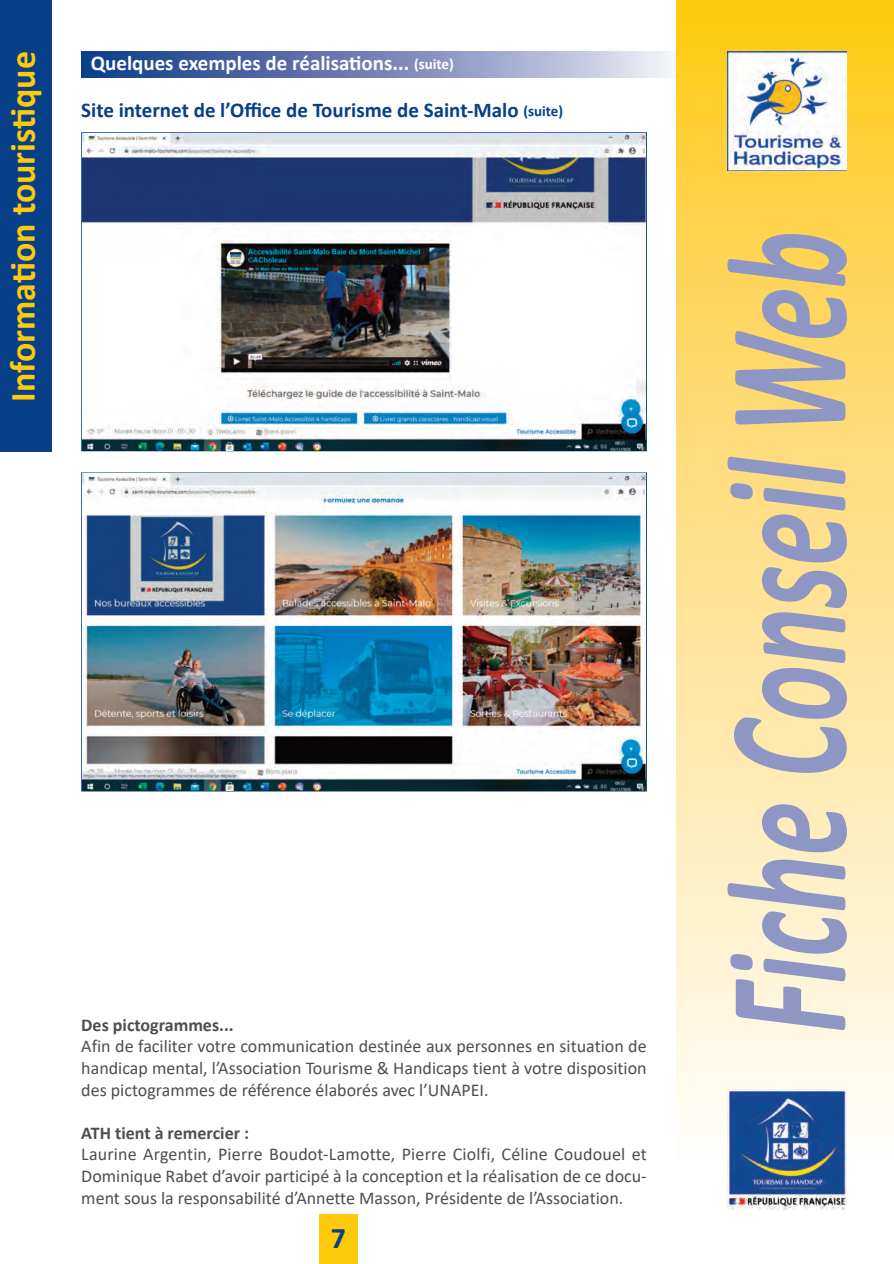
<style>
.page{position:relative;width:894px;height:1264px;background:#fff}
.page>*{position:absolute;margin:0;border:0;box-sizing:border-box;transform-origin:0 0}
.t1{font:italic 700 172.8px "Calibri";color:#8e97c4;scale:.63 1}
.t2{font:700 36px "Calibri";color:#feca0a}
.t3{font:700 30px "Calibri";color:#073f89}
.t4{font:700 21px "Calibri";color:#073f89}
.t5{font:700 21px "Calibri";color:#fff}
.t6{font:18px/21.6px "Calibri";color:#4e4e4e;text-align:justify}
.t7{font:700 18px "Calibri";color:#4e4e4e}
.s1{font-size:15px}
</style>
<div class="page">
<div style="left:319px;top:1214px;width:39px;height:50px;background:#feca0a"></div>
<div style="left:0;top:0;width:52px;height:451px;background:#073f89"></div>
<svg style="left:81px;top:52px;width:596px;height:25px;background:#798bb9"></svg>
<svg style="left:677px;top:0;width:217px;height:1161px;background:#fee290"></svg>
<img style="left:728px;top:52px;width:119px;height:119px">
<img style="left:728px;top:1089px;width:119px;height:107px">
<img style="left:728px;top:1196px;width:119px;height:13px">
<img style="left:82px;top:133px;width:564px;height:317px">
<img style="left:82px;top:473px;width:564px;height:317px">
<h2 class="t2" style="left:8px;top:402px;width:352px;rotate:-90deg">Information touristique</h2>
<p class="t5" style="left:91px;top:55px;width:364px">Quelques exemples de réalisations... <span class="s1">(suite)</span></p>
<p class="t4" style="left:81px;top:102px;width:483px">Site internet de l’Office de Tourisme de Saint-Malo <span class="s1">(suite)</span></p>
<p class="t7" style="left:81px;top:1017px;width:154px">Des pictogrammes...</p>
<p class="t6" style="left:81px;top:1037px;width:567px">Afin de faciliter votre communication destinée aux personnes en situation de handicap mental, l’Association Tourisme &amp; Handicaps tient à votre disposition des pictogrammes de référence élaborés avec l’UNAPEI.</p>
<p class="t7" style="left:81px;top:1125px;width:169px">ATH tient à remercier :</p>
<p class="t6" style="left:81px;top:1145px;width:567px">Laurine Argentin, Pierre Boudot-Lamotte, Pierre Ciolfi, Céline Coudouel et Dominique Rabet d’avoir participé à la conception et la réalisation de ce docu&shy;ment sous la responsabilité d’Annette Masson, Présidente de l’Association.</p>
<h3 class="t3" style="left:331px;top:1226px;width:17px">7</h3>
<h1 class="t1" style="left:715px;top:1033px;width:1274px;rotate:-90deg">Fiche Conseil Web</h1>
</div>
